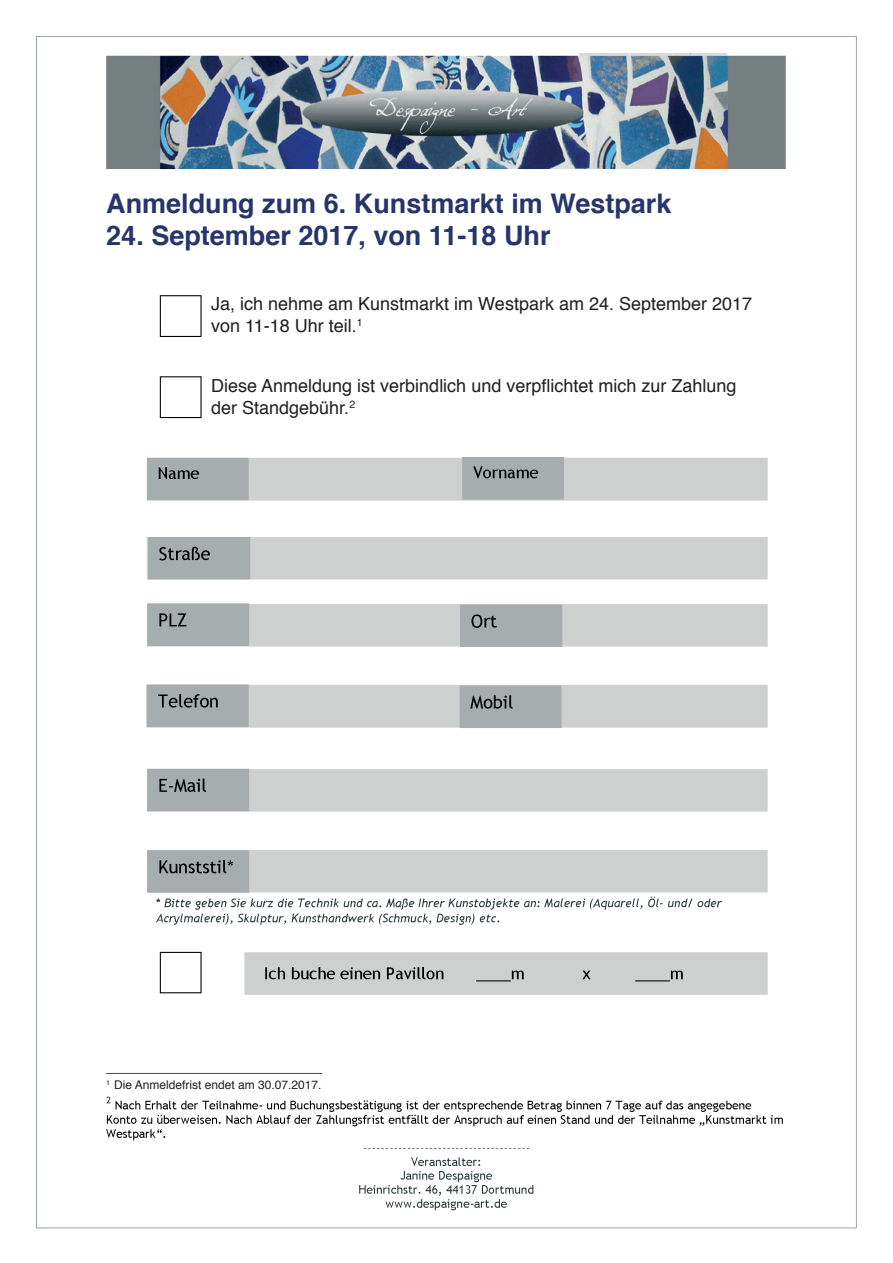
<style>
.page{position:relative;width:893px;height:1263px;background:#fff}
.page>*{position:absolute;margin:0;border:0;box-sizing:border-box;transform-origin:0 0}
.t1{font:700 27px "Helvetica";color:#26356a}
.t2{font:18px/21.6px "Helvetica";color:#231f20}
.t3{font:12px "Helvetica";color:#231f20}
</style>
<div class="page">
<img style="left:36px;top:36px;width:821px;height:1193px">
<div style="left:204px;top:275px;width:636px;height:152px;background:#fff"></div>
<div style="left:106px;top:172px;width:637px;height:96px;background:#fff"></div>
<div style="left:139px;top:1012px;width:636px;height:52px;background:#fff"></div>
<div style="left:105px;top:1078px;width:227px;height:16px;background:#fff"></div>
<h1 class="t1" style="left:106px;top:182px;width:567px">Anmeldung zum 6. Kunstmarkt im Westpark</h1>
<h1 class="t1" style="left:106px;top:214px;width:446px">24. September 2017, von 11-18 Uhr</h1>
<p class="t2" style="left:211px;top:294px;width:542px">Ja, ich nehme am Kunstmarkt im Westpark am 24. September 2017 von 11-18 Uhr teil.<sup>1</sup></p>
<p class="t2" style="left:211px;top:375px;width:527px">Diese Anmeldung ist verbindlich und verpflichtet mich zur Zahlung der Standgebühr.<sup>2</sup></p>
<p class="t3" style="left:106px;top:1076px;width:217px"><sup>1</sup> Die Anmeldefrist endet am 30.07.2017.</p>
</div>
